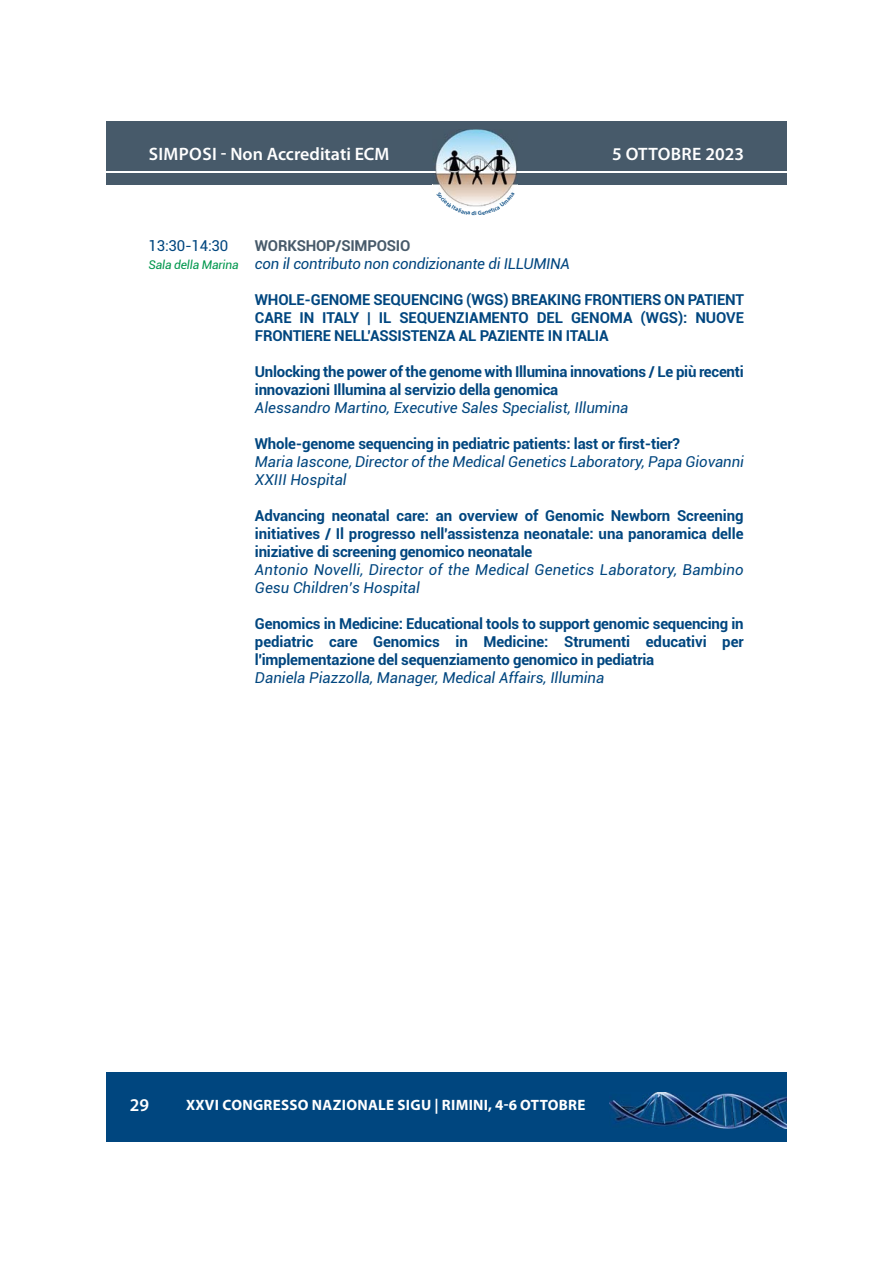
<style>
.page{position:relative;width:893px;height:1263px;background:#fff}
.page>*{position:absolute;margin:0;border:0;box-sizing:border-box;transform-origin:0 0}
.t1{font:600 18px "Myriad Pro";color:#fff}
.t2{font:700 15px/18px "Roboto";letter-spacing:-.015em;color:#00467f;text-align:justify}
.t3{font:italic 15px/18px "Roboto";color:#00467f}
.t4{font:700 15px "Myriad Pro";letter-spacing:.02em;color:#fff}
.t5{font:15px "Roboto";letter-spacing:-.015em;color:#00467f}
.t6{font:600 5.85px "Myriad Pro";color:#00467f}
.s1{font-weight:700;font-style:normal;color:#475a6a}
.s2{font-size:12px;color:#00974d}
</style>
<div class="page">
<div style="left:106px;top:1072px;width:680px;height:70px;background:#00467f"></div>
<img style="left:609px;top:1093px;width:177px;height:36px">
<div style="left:106px;top:121px;width:680px;height:64px;background:#475a6a"></div>
<hr style="left:106px;top:171px;width:680px;height:2px;background:#fff">
<img style="left:433px;top:129px;width:85px;height:63px">
<img style="left:433px;top:171px;width:85px;height:2px">
<svg style="left:444px;top:192px;width:64px;height:15px"></svg>
<p class="t1" style="left:149px;top:143px;width:242px">SIMPOSI - Non Accreditati ECM</p>
<p class="t1" style="left:612px;top:143px;width:133px">5 OTTOBRE 2023</p>
<p class="t6" style="left:475px;top:210px;width:3px">i</p>
<p class="t3" style="left:149px;top:237px;width:423px;text-indent:106px"><span class="s1">WORKSHOP/SIMPOSIO<br></span><span class="s2">Sala della Marina</span> con il contributo non condizionante di ILLUMINA</p>
<p class="t2" style="left:255px;top:291px;width:490px">WHOLE-GENOME SEQUENCING (WGS) BREAKING FRONTIERS ON PATIENT CARE IN ITALY | IL SEQUENZIAMENTO DEL GENOMA (WGS): NUOVE FRONTIERE NELL’ASSISTENZA AL PAZIENTE IN ITALIA</p>
<p class="t2" style="left:255px;top:363px;width:490px">Unlocking the power of the genome with Illumina innovations / Le più recenti innovazioni Illumina al servizio della genomica</p>
<p class="t3" style="left:255px;top:399px;width:375px">Alessandro Martino, Executive Sales Specialist, Illumina</p>
<p class="t2" style="left:255px;top:435px;width:426px">Whole-genome sequencing in pediatric patients: last or first-tier?</p>
<p class="t3" style="left:255px;top:453px;width:490px">Maria Iascone, Director of the Medical Genetics Laboratory, Papa Giovanni<br>XXIII Hospital</p>
<p class="t2" style="left:255px;top:507px;width:490px">Advancing neonatal care: an overview of Genomic Newborn Screening initiatives / Il progresso nell'assistenza neonatale: una panoramica delle iniziative di screening genomico neonatale</p>
<p class="t3" style="left:255px;top:561px;width:490px">Antonio Novelli, Director of the Medical Genetics Laboratory, Bambino<br>Gesu Children’s Hospital</p>
<p class="t2" style="left:255px;top:615px;width:490px">Genomics in Medicine: Educational tools to support genomic sequencing in pediatric care Genomics in Medicine: Strumenti educativi per l'implementazione del sequenziamento genomico in pediatria</p>
<p class="t3" style="left:255px;top:669px;width:351px">Daniela Piazzolla, Manager, Medical Affairs, Illumina</p>
<p class="t5" style="left:149px;top:238px;width:81px">13:30-14:30</p>
<p class="t1" style="left:130px;top:1094px;width:21px">29</p>
<p class="t4" style="left:186px;top:1100px;width:401px">XXVI CONGRESSO NAZIONALE SIGU | RIMINI, 4-6 OTTOBRE</p>
</div>
